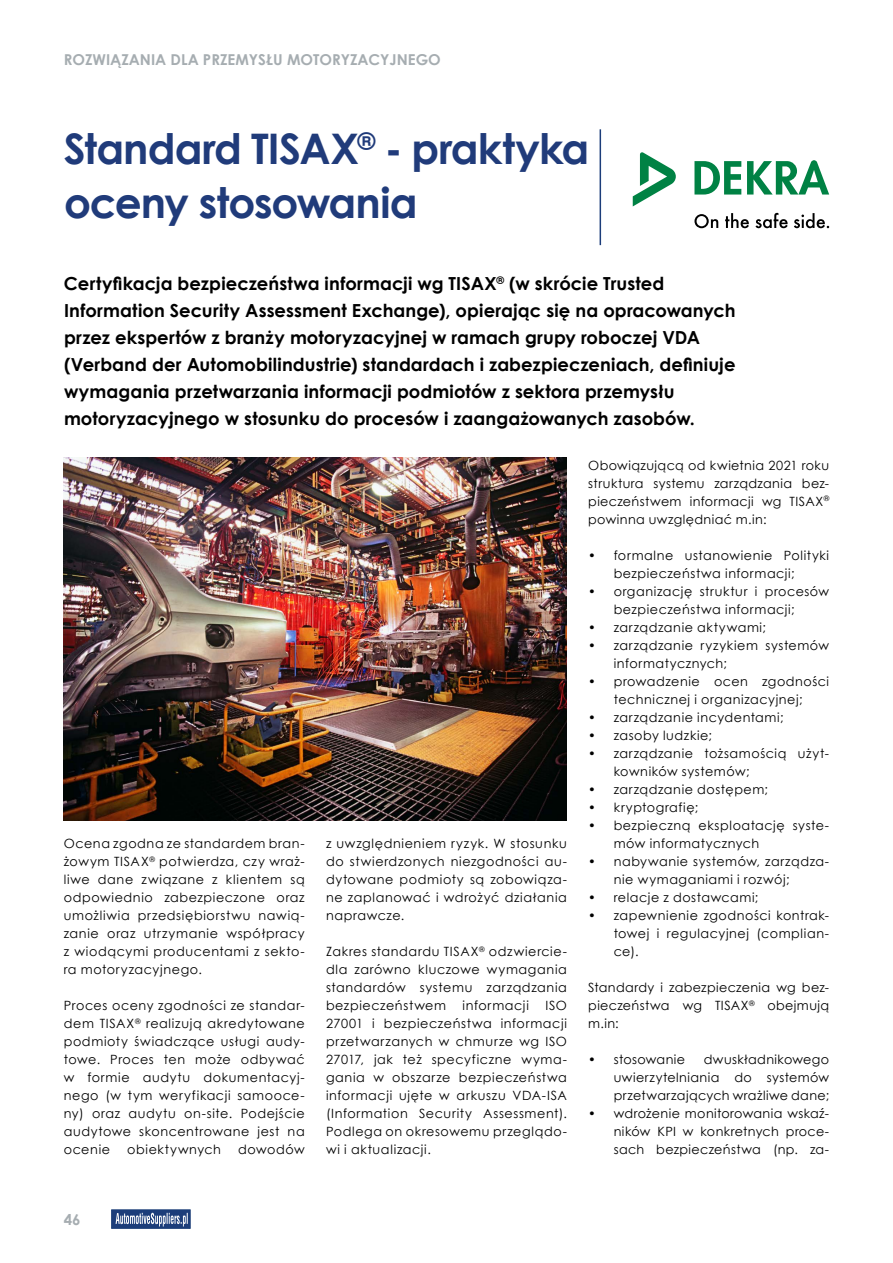
<style>
.page{position:relative;width:893px;height:1263px;background:#fff}
.page>*{position:absolute;margin:0;border:0;box-sizing:border-box;transform-origin:0 0}
.t1{font:700 42.15px/54px "Century Gothic";letter-spacing:-.02em;color:#203b7a}
.t2{font:700 18px/27px "Century Gothic";letter-spacing:.005em;color:#000}
.t3{font:700 15px "Century Gothic";color:#a6adb1}
.t4{font:12.75px/18px "Century Gothic";letter-spacing:.045em;color:#000;text-align:justify}
.t5{font:12.75px "Century Gothic";letter-spacing:.025em;color:#000}
</style>
<div class="page">
<div style="left:112px;top:1210px;width:78px;height:18px;background:#1c3d7a"></div>
<svg style="left:116px;top:1213px;width:72px;height:13px"></svg>
<svg style="left:694px;top:161px;width:47px;height:34px"></svg>
<svg style="left:747px;top:160px;width:82px;height:35px"></svg>
<svg style="left:633px;top:152px;width:43px;height:54px"></svg>
<svg style="left:694px;top:214px;width:24px;height:14px"></svg>
<svg style="left:725px;top:213px;width:24px;height:15px"></svg>
<svg style="left:755px;top:213px;width:33px;height:15px"></svg>
<svg style="left:794px;top:213px;width:35px;height:15px"></svg>
<hr style="left:600px;top:129px;width:1px;height:116px;background:#1c3d7a">
<img style="left:64px;top:457px;width:503px;height:363px">
<p class="t3" style="left:64px;top:48px;width:379px">ROZWIĄZANIA DLA PRZEMYSŁU MOTORYZACYJNEGO</p>
<h1 class="t1" style="left:64px;top:119px;width:527px">Standard TISAX<sup>®</sup> - praktyka oceny stosowania</h1>
<p class="t2" style="left:64px;top:269px;width:673px">Certyfikacja bezpieczeństwa informacji wg TISAX<sup>®</sup> (w skrócie Trusted Information Security Assessment Exchange), opierając się na opracowanych przez ekspertów z branży motoryzacyjnej w ramach grupy roboczej VDA (Verband der Automobilindustrie) standardach i zabezpieczeniach, definiuje wymagania przetwarzania informacji podmiotów z sektora przemysłu motoryzacyjnego w stosunku do procesów i zaangażowanych zasobów.</p>
<p class="t4" style="left:64px;top:834px;width:242px">Ocena zgodna ze standardem bran&shy;żowym TISAX<sup>®</sup> potwierdza, czy wraż&shy;liwe dane związane z klientem są odpowiednio zabezpieczone oraz umożliwia przedsiębiorstwu nawią&shy;zanie oraz utrzymanie współpracy z wiodącymi producentami z sekto&shy;ra motoryzacyjnego.</p>
<p class="t4" style="left:64px;top:996px;width:242px">Proces oceny zgodności ze standar&shy;dem TISAX<sup>®</sup> realizują akredytowane podmioty świadczące usługi audy&shy;towe. Proces ten może odbywać w formie audytu dokumentacyj&shy;nego (w tym weryfikacji samooce&shy;ny) oraz audytu on-site. Podejście audytowe skoncentrowane jest na ocenie</p>
<p class="t4" style="left:127px;top:1140px;width:95px">obiektywnych</p>
<p class="t4" style="left:238px;top:1140px;width:68px">dowodów</p>
<p class="t4" style="left:326px;top:834px;width:242px">z uwzględnieniem ryzyk. W stosunku do stwierdzonych niezgodności au&shy;dytowane podmioty są zobowiąza&shy;ne zaplanować i wdrożyć działania naprawcze.</p>
<p class="t4" style="left:326px;top:942px;width:242px">Zakres standardu TISAX<sup>®</sup> odzwiercie&shy;dla zarówno kluczowe wymagania standardów systemu zarządzania bezpieczeństwem</p>
<p class="t4" style="left:463px;top:996px;width:68px">informacji</p>
<p class="t4" style="left:326px;top:996px;width:242px;text-indent:219px">ISO 27001 i bezpieczeństwa informacji przetwarzanych w chmurze wg ISO 27017, jak też specyficzne wyma&shy;gania w obszarze bezpieczeństwa informacji ujęte w arkuszu VDA-ISA (Information Security Assessment).<br>Podlega on okresowemu przeglądo&shy;wi i aktualizacji.</p>
<p class="t4" style="left:588px;top:456px;width:242px">Obowiązującą od kwietnia 2021 roku struktura systemu zarządzania bez&shy;pieczeństwem informacji wg TISAX<sup>® </sup>powinna uwzględniać m.in:</p>
<p class="t4" style="left:614px;top:546px;width:217px;text-indent:-26px">• formalne ustanowienie Polityki bezpieczeństwa informacji;</p>
<p class="t4" style="left:614px;top:582px;width:217px;text-indent:-26px">• organizację struktur i procesów bezpieczeństwa informacji;</p>
<p class="t4" style="left:588px;top:618px;width:179px">• zarządzanie aktywami;</p>
<p class="t4" style="left:614px;top:636px;width:217px;text-indent:-26px">• zarządzanie ryzykiem systemów informatycznych;</p>
<p class="t4" style="left:588px;top:672px;width:242px;text-align:center">• prowadzenie ocen zgodności technicznej i organizacyjnej;</p>
<p class="t4" style="left:588px;top:708px;width:197px">• zarządzanie incydentami;</p>
<p class="t4" style="left:588px;top:726px;width:125px">• zasoby ludzkie;</p>
<p class="t4" style="left:614px;top:744px;width:217px;text-indent:-26px">• zarządzanie tożsamością użyt&shy;kowników systemów;</p>
<p class="t4" style="left:588px;top:780px;width:181px">• zarządzanie dostępem;</p>
<p class="t4" style="left:588px;top:798px;width:111px">• kryptografię;</p>
<p class="t4" style="left:614px;top:816px;width:217px;text-indent:-26px">• bezpieczną eksploatację syste&shy;mów informatycznych</p>
<p class="t4" style="left:614px;top:852px;width:217px;text-indent:-26px">• nabywanie systemów, zarządza&shy;nie wymaganiami i rozwój;</p>
<p class="t4" style="left:588px;top:888px;width:172px">• relacje z dostawcami;</p>
<p class="t4" style="left:614px;top:906px;width:217px;text-indent:-26px">• zapewnienie zgodności kontrak&shy;towej i regulacyjnej (complian&shy;ce).</p>
<p class="t4" style="left:588px;top:978px;width:242px">Standardy i zabezpieczenia wg bez&shy;pieczeństwa wg TISAX<sup>®</sup> obejmują m.in:</p>
<p class="t5" style="left:588px;top:1050px;width:98px">• stosowanie</p>
<p class="t4" style="left:614px;top:1050px;width:217px;text-indent:90px">dwuskładnikowego uwierzytelniania do systemów przetwarzających wrażliwe dane;</p>
<p class="t4" style="left:614px;top:1104px;width:217px;text-indent:-26px">• wdrożenie monitorowania wskaź&shy;ników KPI w konkretnych proce&shy;sach bezpieczeństwa (np. za-</p>
<p class="t3" style="left:64px;top:1208px;width:18px">46</p>
</div>
